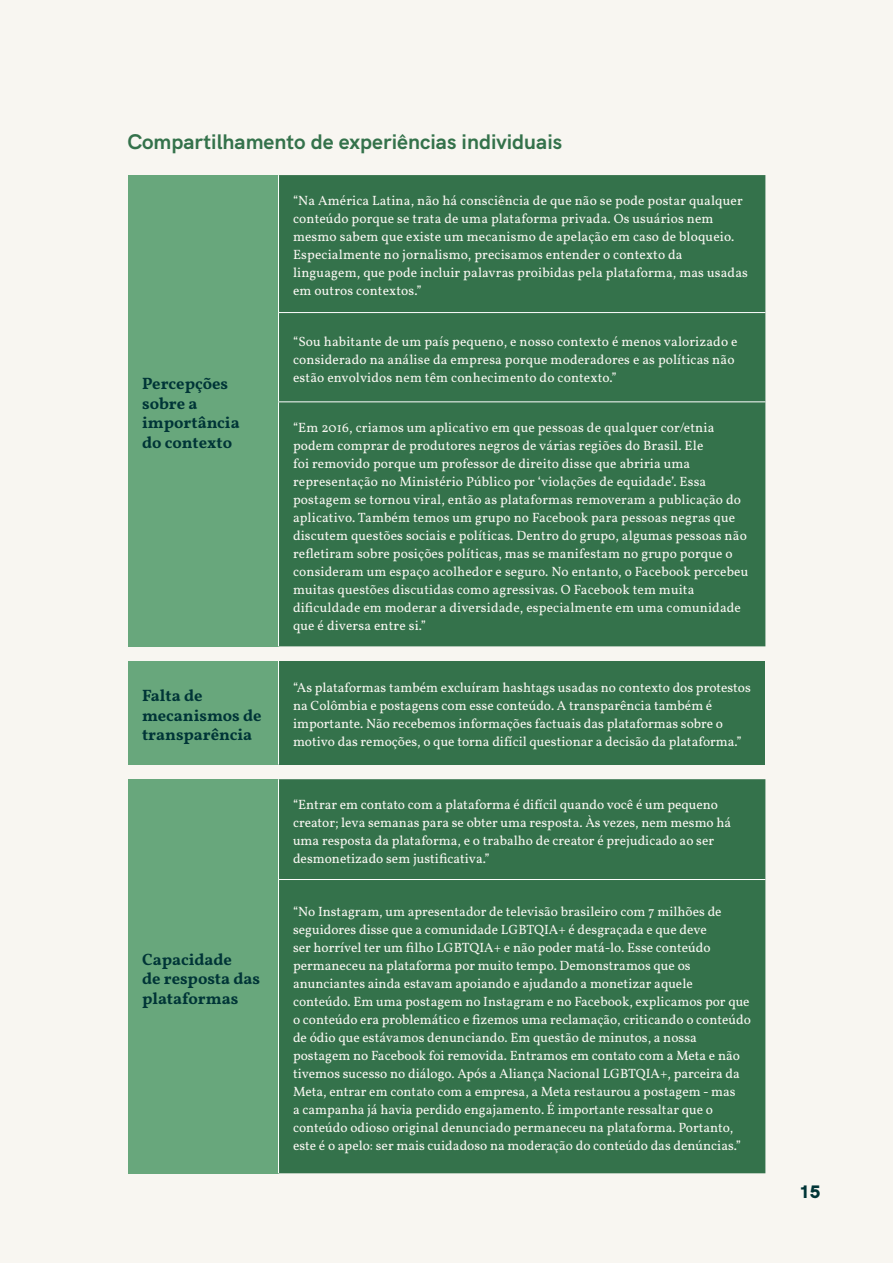
<style>
.page{position:relative;width:893px;height:1263px;background:#f8f6f1}
.page>*{position:absolute;margin:0;border:0;box-sizing:border-box;transform-origin:0 0}
.t1{font:700 21px "HK Grotesk";color:#34724b}
.t2{font:900 18px "HK Grotesk";color:#003537}
.t3{font:700 16.5px/19.5px "Vollkorn";color:#003537}
.t4{font:13.5px/18px "Vollkorn";color:#f8f6f1}
</style>
<div class="page">
<div style="left:128px;top:175px;width:151px;height:471px;background:#68a77c"></div>
<div style="left:279px;top:175px;width:486px;height:471px;background:#34724b"></div>
<hr style="left:278px;top:175px;width:1px;height:137px;background:#fff">
<hr style="left:278px;top:312px;width:487px;height:1px;background:#fff">
<hr style="left:278px;top:313px;width:1px;height:88px;background:#fff">
<hr style="left:278px;top:401px;width:487px;height:1px;background:#fff">
<hr style="left:278px;top:402px;width:1px;height:244px;background:#fff">
<div style="left:128px;top:661px;width:151px;height:104px;background:#68a77c"></div>
<div style="left:279px;top:661px;width:486px;height:104px;background:#34724b"></div>
<hr style="left:278px;top:661px;width:1px;height:104px;background:#fff">
<div style="left:128px;top:779px;width:151px;height:394px;background:#68a77c"></div>
<div style="left:279px;top:779px;width:486px;height:394px;background:#34724b"></div>
<hr style="left:278px;top:779px;width:1px;height:100px;background:#fff">
<hr style="left:278px;top:879px;width:487px;height:1px;background:#fff">
<hr style="left:278px;top:880px;width:1px;height:293px;background:#fff">
<p class="t1" style="left:128px;top:125px;width:436px">Compartilhamento de experiências individuais</p>
<p class="t3" style="left:142px;top:373px;width:99px">Percepções sobre a importância do contexto</p>
<p class="t4" style="left:293px;top:191px;width:456px">“Na América Latina, não há consciência de que não se pode postar qualquer conteúdo porque se trata de uma plataforma privada. Os usuários nem mesmo sabem que existe um mecanismo de apelação em caso de bloqueio.<br>Especialmente no jornalismo, precisamos entender o contexto da linguagem, que pode incluir palavras proibidas pela plataforma, mas usadas em outros contextos.”</p>
<p class="t4" style="left:293px;top:331px;width:446px">“Sou habitante de um país pequeno, e nosso contexto é menos valorizado e considerado na análise da empresa porque moderadores e as políticas não estão envolvidos nem têm conhecimento do contexto.”</p>
<p class="t4" style="left:293px;top:417px;width:457px">“Em 2016, criamos um aplicativo em que pessoas de qualquer cor/etnia podem comprar de produtores negros de várias regiões do Brasil. Ele<br>foi removido porque um professor de direito disse que abriria uma representação no Ministério Público por ‘violações de equidade’. Essa postagem se tornou viral, então as plataformas removeram a publicação do aplicativo. Também temos um grupo no Facebook para pessoas negras que discutem questões sociais e políticas. Dentro do grupo, algumas pessoas não refletiram sobre posições políticas, mas se manifestam no grupo porque o consideram um espaço acolhedor e seguro. No entanto, o Facebook percebeu muitas questões discutidas como agressivas. O Facebook tem muita dificuldade em moderar a diversidade, especialmente em uma comunidade que é diversa entre si.”</p>
<p class="t3" style="left:142px;top:685px;width:121px">Falta de mecanismos de transparência</p>
<p class="t4" style="left:293px;top:678px;width:459px">“As plataformas também excluíram hashtags usadas no contexto dos protestos na Colômbia e postagens com esse conteúdo. A transparência também é importante. Não recebemos informações factuais das plataformas sobre o motivo das remoções, o que torna difícil questionar a decisão da plataforma.”</p>
<p class="t3" style="left:142px;top:948px;width:120px">Capacidade<br>de resposta das plataformas</p>
<p class="t4" style="left:293px;top:794px;width:440px">“Entrar em contato com a plataforma é difícil quando você é um pequeno creator; leva semanas para se obter uma resposta. Às vezes, nem mesmo há uma resposta da plataforma, e o trabalho de creator é prejudicado ao ser desmonetizado sem justificativa.”</p>
<p class="t4" style="left:293px;top:901px;width:459px">“No Instagram, um apresentador de televisão brasileiro com 7 milhões de seguidores disse que a comunidade LGBTQIA+ é desgraçada e que deve<br>ser horrível ter um filho LGBTQIA+ e não poder matá-lo. Esse conteúdo permaneceu na plataforma por muito tempo. Demonstramos que os anunciantes ainda estavam apoiando e ajudando a monetizar aquele conteúdo. Em uma postagem no Instagram e no Facebook, explicamos por que o conteúdo era problemático e fizemos uma reclamação, criticando o conteúdo de ódio que estávamos denunciando. Em questão de minutos, a nossa postagem no Facebook foi removida. Entramos em contato com a Meta e não tivemos sucesso no diálogo. Após a Aliança Nacional LGBTQIA+, parceira da Meta, entrar em contato com a empresa, a Meta restaurou a postagem - mas<br>a campanha já havia perdido engajamento. É importante ressaltar que o conteúdo odioso original denunciado permaneceu na plataforma. Portanto, este é o apelo: ser mais cuidadoso na moderação do conteúdo das denúncias.”</p>
<p class="t2" style="left:799px;top:1178px;width:23px">15</p>
</div>
